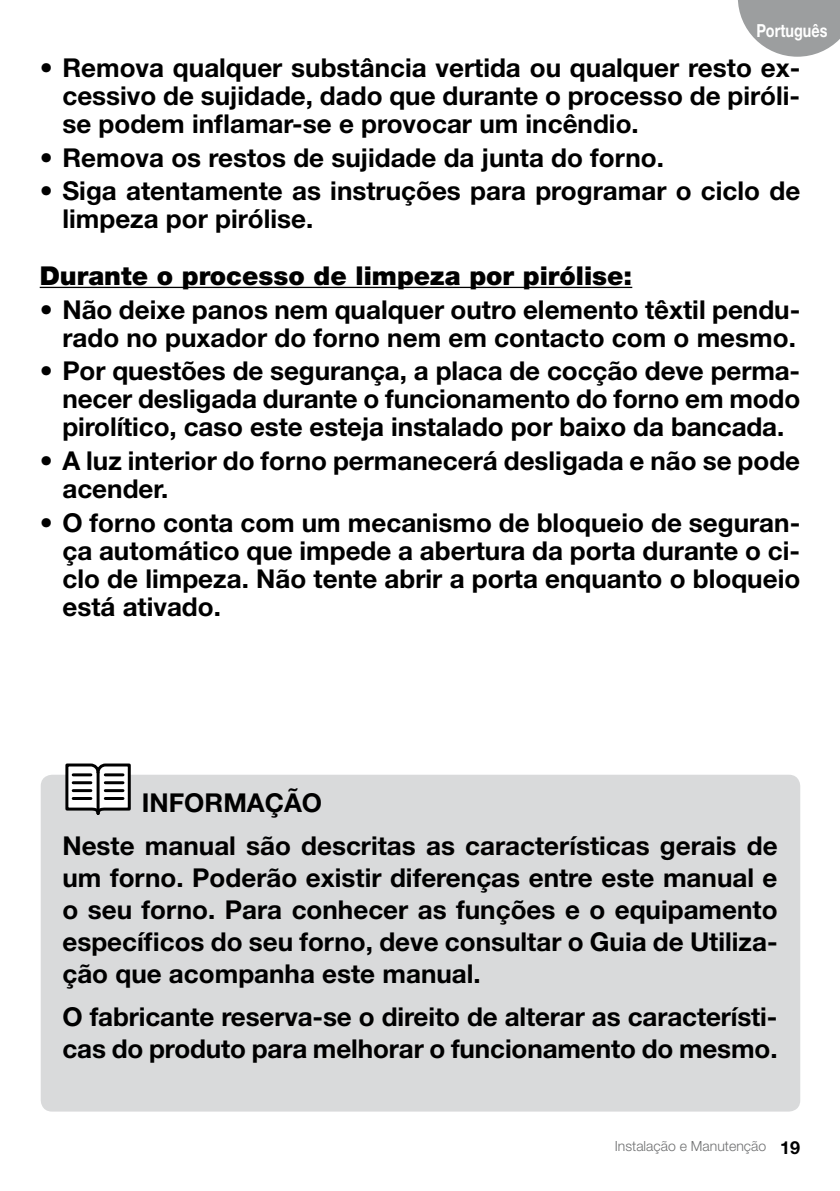
<style>
.page{position:relative;width:840px;height:1191px;background:#fff}
.page>*{position:absolute;margin:0;border:0;box-sizing:border-box;transform-origin:0 0}
.t1{font:700 26px/28px "Helvetica Neue";color:#000;text-align:justify}
.t2{font:900 26px "Helvetica Neue";color:#000}
.t3{font:700 18px "Helvetica Neue";color:#fff;scale:.8 1}
.t4{font:300 14px "Helvetica Neue";color:#707172}
.s1{font-weight:700;font-size:18px;color:#000}
</style>
<div class="page">
<svg style="left:738px;top:0;width:101px;height:57px"></svg>
<hr style="left:40px;top:287px;width:592px;height:1px;background:#000">
<div style="left:41px;top:774px;width:758px;height:337px;background:#d9dadb;border-radius:11px"></div>
<svg style="left:64px;top:763px;width:68px;height:52px"></svg>
<hr style="left:105px;top:773px;width:18px;height:3px;background:#000">
<hr style="left:105px;top:781px;width:18px;height:3px;background:#000">
<hr style="left:105px;top:789px;width:18px;height:3px;background:#000">
<hr style="left:105px;top:797px;width:18px;height:3px;background:#000">
<hr style="left:96px;top:772px;width:3px;height:41px;background:#000">
<p class="t3" style="left:756px;top:19px;width:90px">Português</p>
<p class="t1" style="left:62px;top:53px;width:739px;text-indent:-23px">• Remova qualquer substância vertida ou qualquer resto ex&shy;cessivo de sujidade, dado que durante o processo de piróli&shy;se podem inflamar-se e provocar um incêndio.</p>
<p class="t1" style="left:40px;top:143px;width:625px">• Remova os restos de sujidade da junta do forno.</p>
<p class="t1" style="left:62px;top:177px;width:739px;text-indent:-23px">• Siga atentamente as instruções para programar o ciclo de limpeza por pirólise.</p>
<p class="t2" style="left:40px;top:260px;width:593px">Durante o processo de limpeza por pirólise:</p>
<p class="t1" style="left:40px;top:295px;width:761px;text-align:right">• Não deixe panos nem qualquer outro elemento têxtil pendu&shy;rado no puxador do forno nem em contacto com o mesmo.</p>
<p class="t1" style="left:62px;top:356px;width:739px;text-indent:-23px">• Por questões de segurança, a placa de cocção deve perma&shy;necer desligada durante o funcionamento do forno em modo pirolítico, caso este esteja instalado por baixo da bancada.</p>
<p class="t1" style="left:62px;top:446px;width:738px;text-indent:-23px">• A luz interior do forno permanecerá desligada e não se pode acender.</p>
<p class="t1" style="left:62px;top:508px;width:739px;text-indent:-23px">• O forno conta com um mecanismo de bloqueio de seguran&shy;ça automático que impede a abertura da porta durante o ci&shy;clo de limpeza. Não tente abrir a porta enquanto o bloqueio está ativado.</p>
<p class="t1" style="left:62px;top:780px;width:716px;line-height:43.4px;text-indent:79px">INFORMAÇÃO<br>Neste manual são descritas as características gerais de</p>
<p class="t1" style="left:62px;top:861px;width:716px;line-height:32px">um forno. Poderão existir diferenças entre este manual e o seu forno. Para conhecer as funções e o equipamento específicos do seu forno, deve consultar o Guia de Utiliza&shy;ção que acompanha este manual.</p>
<p class="t1" style="left:62px;top:1000px;width:716px;line-height:32px">O fabricante reserva-se o direito de alterar as característi&shy;cas do produto para melhorar o funcionamento do mesmo.</p>
<p class="t4" style="left:614px;top:1137px;width:187px">Instalação e Manutenção <span class="s1">19</span></p>
</div>
